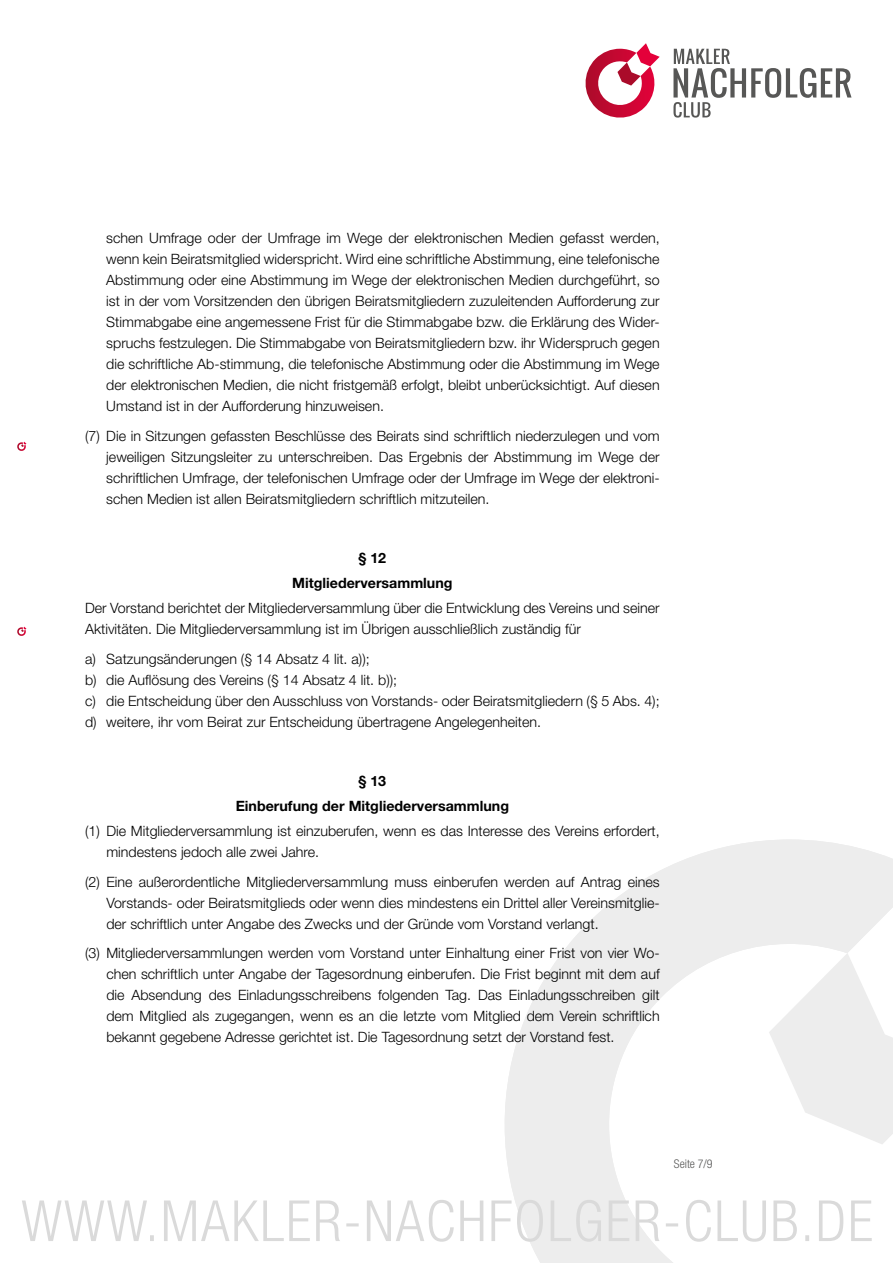
<style>
.page{position:relative;width:893px;height:1263px;background:#fff}
.page>*{position:absolute;margin:0;border:0;box-sizing:border-box;transform-origin:0 0}
.t1{font:300 14.25px/21px "Helvetica Neue";color:#000;text-align:justify}
.t2{font:700 14.25px/25.2px "Helvetica Neue";color:#000;text-align:center}
.t3{font:300 condensed 12px "Helvetica Neue";color:#575756}
</style>
<div class="page">
<div style="left:502px;top:839px;width:391px;height:424px;background:linear-gradient(to right,#f5f5f5,#f8f8f8)"></div>
<svg style="left:769px;top:953px;width:124px;height:191px"></svg>
<svg style="left:17px;top:442px;width:9px;height:9px"></svg>
<svg style="left:17px;top:627px;width:9px;height:9px"></svg>
<svg style="left:22px;top:1200px;width:850px;height:42px"></svg>
<svg style="left:585px;top:43px;width:75px;height:75px"></svg>
<svg style="left:673px;top:49px;width:178px;height:69px"></svg>
<p class="t1" style="left:106px;top:227px;width:555px">schen Umfrage oder der Umfrage im Wege der elektronischen Medien gefasst werden, wenn kein Beiratsmitglied widerspricht. Wird eine schriftliche Abstimmung, eine telefonische Abstimmung oder eine Abstimmung im Wege der elektronischen Medien durchgeführt, so ist in der vom Vorsitzenden den übrigen Beiratsmitgliedern zuzuleitenden Aufforderung zur Stimmabgabe eine angemessene Frist für die Stimmabgabe bzw. die Erklärung des Wider&shy;spruchs festzulegen. Die Stimmabgabe von Beiratsmitgliedern bzw. ihr Widerspruch gegen die schriftliche Ab-stimmung, die telefonische Abstimmung oder die Abstimmung im Wege der elektronischen Medien, die nicht fristgemäß erfolgt, bleibt unberücksichtigt. Auf diesen Umstand ist in der Aufforderung hinzuweisen.</p>
<p class="t1" style="left:106px;top:425px;width:555px;text-indent:-21px">(7) Die in Sitzungen gefassten Beschlüsse des Beirats sind schriftlich niederzulegen und vom jeweiligen Sitzungsleiter zu unterschreiben. Das Ergebnis der Abstimmung im Wege der schriftlichen Umfrage, der telefonischen Umfrage oder der Umfrage im Wege der elektroni&shy;schen Medien ist allen Beiratsmitgliedern schriftlich mitzuteilen.</p>
<p class="t2" style="left:292px;top:544px;width:162px">§ 12<br>Mitgliederversammlung</p>
<p class="t1" style="left:85px;top:597px;width:576px">Der Vorstand berichtet der Mitgliederversammlung über die Entwicklung des Vereins und seiner<br>Aktivitäten. Die Mitgliederversammlung ist im Übrigen ausschließlich zuständig für</p>
<p class="t1" style="left:85px;top:648px;width:576px;text-align:left">a) Satzungsänderungen (§ 14 Absatz 4 lit. a));<br>b) die Auflösung des Vereins (§ 14 Absatz 4 lit. b));<br>c) die Entscheidung über den Ausschluss von Vorstands- oder Beiratsmitgliedern (§ 5 Abs. 4); d) weitere, ihr vom Beirat zur Entscheidung übertragene Angelegenheiten.</p>
<p class="t2" style="left:236px;top:768px;width:275px">§ 13<br>Einberufung der Mitgliederversammlung</p>
<p class="t1" style="left:106px;top:820px;width:555px;text-indent:-21px">(1) Die Mitgliederversammlung ist einzuberufen, wenn es das Interesse des Vereins erfordert, mindestens jedoch alle zwei Jahre.</p>
<p class="t1" style="left:106px;top:871px;width:555px;text-indent:-21px">(2) Eine außerordentliche Mitgliederversammlung muss einberufen werden auf Antrag eines Vorstands- oder Beiratsmitglieds oder wenn dies mindestens ein Drittel aller Vereinsmitglie&shy;der schriftlich unter Angabe des Zwecks und der Gründe vom Vorstand verlangt.</p>
<p class="t1" style="left:106px;top:942px;width:555px;text-indent:-21px">(3) Mitgliederversammlungen werden vom Vorstand unter Einhaltung einer Frist von vier Wo&shy;chen schriftlich unter Angabe der Tagesordnung einberufen. Die Frist beginnt mit dem auf die Absendung des Einladungsschreibens folgenden Tag. Das Einladungsschreiben gilt dem Mitglied als zugegangen, wenn es an die letzte vom Mitglied dem Verein schriftlich bekannt gegebene Adresse gerichtet ist. Die Tagesordnung setzt der Vorstand fest.</p>
<p class="t3" style="left:674px;top:1157px;width:40px">Seite 7/9</p>
</div>
